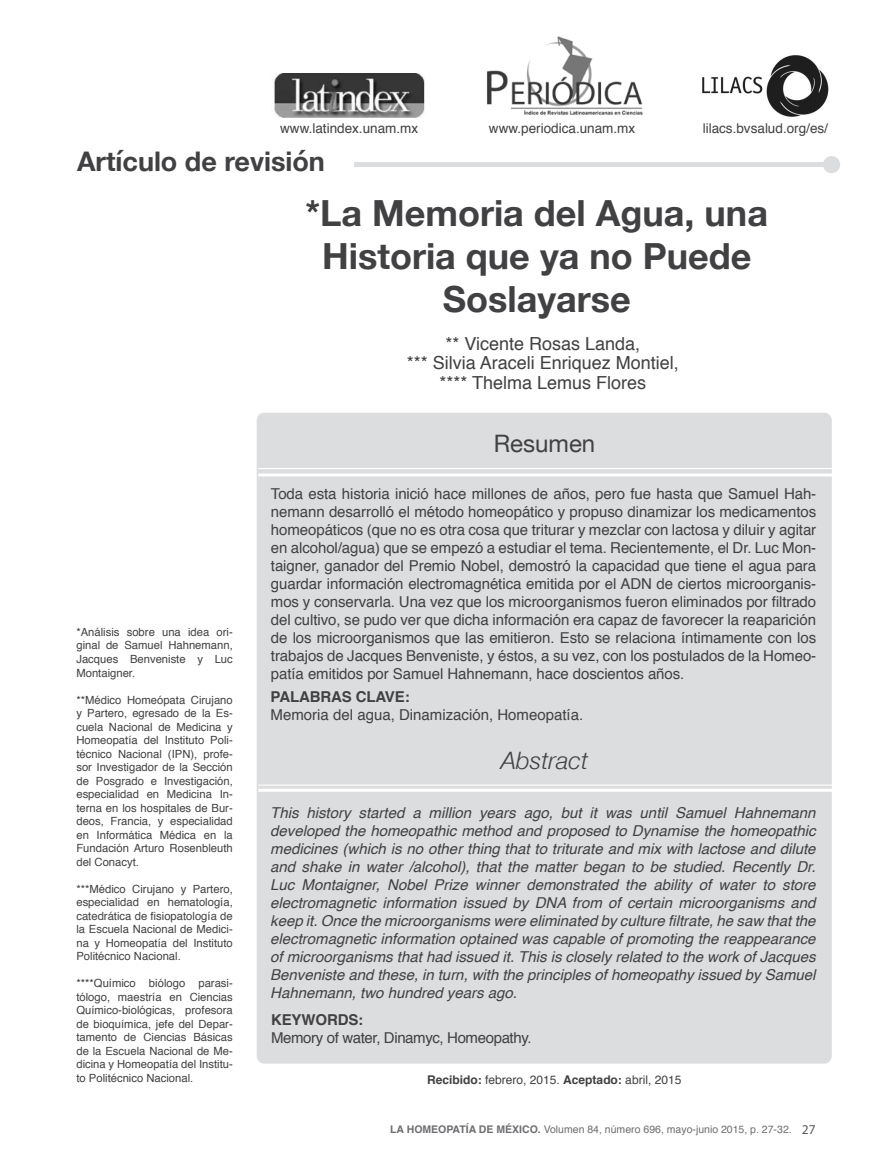
<style>
.page{position:relative;width:893px;height:1170px;background:#fff}
.page>*{position:absolute;margin:0;border:0;box-sizing:border-box;transform-origin:0 0}
.t1{font:700 36px/43.2px "Helvetica Neue";color:#414042;text-align:center}
.t2{font:700 27px "Helvetica Neue";color:#414042}
.t3{font:italic 24px "Helvetica Neue";color:#414042}
.t4{font:24px "Helvetica Neue";color:#414042}
.t5{font:18px/19.5px "Helvetica";color:#414042;text-align:center}
.t6{font:15px/18px "Helvetica";letter-spacing:-.005em;color:#414042;text-align:justify}
.t7{font:italic 15px/18px "Helvetica";color:#414042;text-align:justify}
.t8{font:15px "Helvetica";letter-spacing:-.025em;color:#414042}
.t9{font:700 15px "Helvetica";letter-spacing:-.01em;color:#414042}
.t10{font:13.5px "Helvetica";color:#414042}
.t11{font:12px "Helvetica";color:#414042}
.t12{font:11.25px/13.5px "Helvetica";color:#414042;text-align:justify}
.t13{font:10.5px "Helvetica";color:#6d6e71}
.s1{font-weight:700}
.s2{font-family:"Myriad Pro";font-size:13.5px;color:#58595b}
</style>
<div class="page">
<div style="left:257px;top:412px;width:575px;height:651px;background:#dcddde;border-radius:8px"></div>
<hr style="left:258px;top:473px;width:576px;height:3px;background:#fff">
<hr style="left:258px;top:788px;width:576px;height:3px;background:#fff">
<hr style="left:258px;top:468px;width:576px;height:1px;background:#fff">
<hr style="left:258px;top:784px;width:576px;height:1px;background:#fff">
<div style="left:336px;top:162px;width:489px;height:5px;background:#dcddde"></div>
<div style="left:823px;top:156px;width:17px;height:17px;background:#dcddde;border-radius:50%"></div>
<div style="left:327px;top:152px;width:27px;height:21px;background:#fff"></div>
<img style="left:274px;top:73px;width:151px;height:44px">
<img style="left:487px;top:36px;width:156px;height:79px">
<img style="left:702px;top:55px;width:127px;height:62px">
<p class="t10" style="left:280px;top:118px;width:140px">www.latindex.unam.mx</p>
<p class="t10" style="left:489px;top:118px;width:148px">www.periodica.unam.mx</p>
<h2 class="t2" style="left:77px;top:140px;width:249px">Artículo de revisión</h2>
<p class="t10" style="left:703px;top:118px;width:127px">lilacs.bvsalud.org/es/</p>
<h1 class="t1" style="left:305px;top:192px;width:464px">*La Memoria del Agua, una<br>Historia que ya no Puede<br>Soslayarse</h1>
<p class="t5" style="left:407px;top:334px;width:274px">** Vicente Rosas Landa,<br>*** Silvia Araceli Enriquez Montiel, **** Thelma Lemus Flores</p>
<p class="t12" style="left:76px;top:625px;width:158px">*Análisis sobre una idea ori&shy;ginal de Samuel Hahnemann, Jacques Benveniste y Luc Montaigner.</p>
<p class="t12" style="left:76px;top:693px;width:158px">**Médico Homeópata Cirujano y Partero, egresado de la Es&shy;cuela Nacional de Medicina y Homeopatía del Instituto Poli&shy;técnico Nacional (IPN), profe&shy;sor Investigador de la Sección de Posgrado e Investigación, especialidad en Medicina In&shy;terna en los hospitales de Bur&shy;deos, Francia, y especialidad en Informática Médica en la Fundación Arturo Rosenbleuth del Conacyt.</p>
<p class="t12" style="left:76px;top:882px;width:158px">***Médico Cirujano y Partero, especialidad en hematología, catedrática de fisiopatología de la Escuela Nacional de Medici&shy;na y Homeopatía del Instituto Politécnico Nacional.</p>
<p class="t12" style="left:76px;top:976px;width:158px">****Químico biólogo parasi&shy;tólogo, maestría en Ciencias Químico-biológicas, profesora de bioquímica, jefe del Depar&shy;tamento de Ciencias Básicas de la Escuela Nacional de Me&shy;dicina y Homeopatía del Institu&shy;to Politécnico Nacional.</p>
<h3 class="t4" style="left:494px;top:425px;width:103px">Resumen</h3>
<p class="t6" style="left:271px;top:484px;width:547px">Toda esta historia inició hace millones de años, pero fue hasta que Samuel Hah&shy;nemann desarrolló el método homeopático y propuso dinamizar los medicamentos homeopáticos (que no es otra cosa que triturar y mezclar con lactosa y diluir y agitar en alcohol/agua) que se empezó a estudiar el tema. Recientemente, el Dr. Luc Mon&shy;taigner, ganador del Premio Nobel, demostró la capacidad que tiene el agua para guardar información electromagnética emitida por el ADN de ciertos microorganis&shy;mos y conservarla. Una vez que los microorganismos fueron eliminados por filtrado del cultivo, se pudo ver que dicha información era capaz de favorecer la reaparición de los microorganismos que las emitieron. Esto se relaciona íntimamente con los trabajos de Jacques Benveniste, y éstos, a su vez, con los postulados de la Homeo&shy;patía emitidos por Samuel Hahnemann, hace doscientos años.</p>
<p class="t9" style="left:271px;top:684px;width:141px">PALABRAS CLAVE:</p>
<p class="t6" style="left:271px;top:706px;width:314px">Memoria del agua, Dinamización, Homeopatía.</p>
<h3 class="t3" style="left:501px;top:745px;width:89px">Abstract</h3>
<p class="t7" style="left:270px;top:804px;width:547px">This history started a million years ago, but it was until Samuel Hahnemann developed the homeopathic method and proposed to Dynamise the homeopathic medicines (which is no other thing that to triturate and mix with lactose and dilute and shake in water /alcohol), that the matter began to be studied. Recently Dr.<br>Luc Montaigner, Nobel Prize winner demonstrated the ability of water to store electromagnetic information issued by DNA from of certain microorganisms and keep it. Once the microorganisms were eliminated by culture filtrate, he saw that the electromagnetic information optained was capable of promoting the reappearance of microorganisms that had issued it. This is closely related to the work of Jacques Benveniste and these, in turn, with the principles of homeopathy issued by Samuel Hahnemann, two hundred years ago.</p>
<p class="t9" style="left:271px;top:1007px;width:94px">KEYWORDS:</p>
<p class="t8" style="left:271px;top:1026px;width:262px">Memory of water, Dinamyc, Homeopathy.</p>
<p class="t11" style="left:427px;top:1070px;width:256px"><span class="s1">Recibido:</span> febrero, 2015. <span class="s1">Aceptado:</span> abril, 2015</p>
<p class="t13" style="left:390px;top:1120px;width:427px"><span class="s1">LA HOMEOPATÍA DE MÉXICO.</span> Volumen 84, número 696, mayo-junio 2015, p. 27-32. <span class="s2">27</span></p>
</div>
